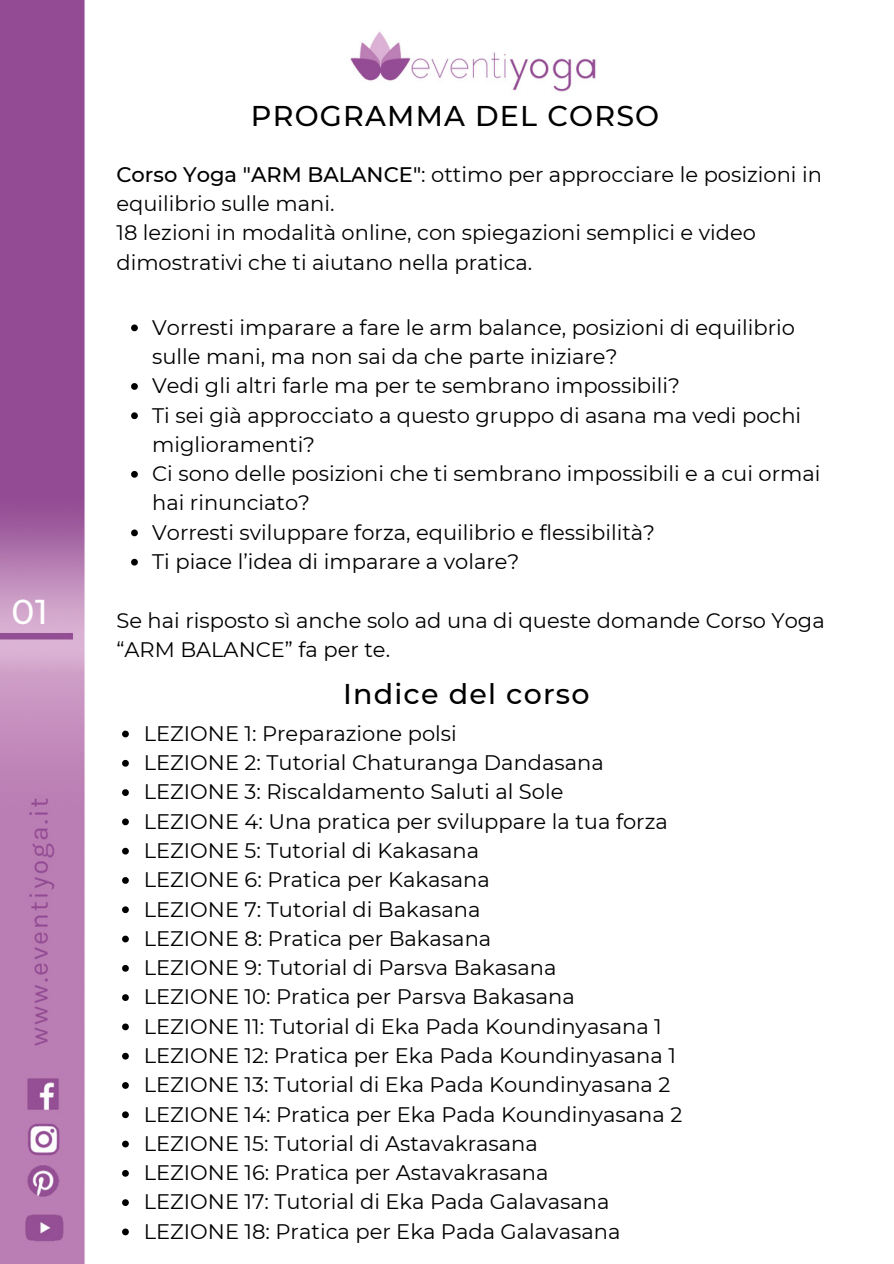
<style>
.page{position:relative;width:894px;height:1264px;background:#fff}
.page>*{position:absolute;margin:0;border:0;box-sizing:border-box;transform-origin:0 0}
.t1{font:500 34.5px "Montserrat";color:#fff}
.t2{font:500 28.5px "Montserrat";letter-spacing:.045em;color:#000}
.t3{font:21px/29.2px "Montserrat";color:#000}
.s1{font-weight:500}
</style>
<div class="page">
<img style="left:0;top:0;width:85px;height:1263px">
<img style="left:350px;top:32px;width:246px;height:60px">
<svg style="left:122px;top:730px;width:7px;height:7px"></svg>
<svg style="left:122px;top:760px;width:7px;height:6px"></svg>
<svg style="left:122px;top:789px;width:7px;height:7px"></svg>
<svg style="left:122px;top:818px;width:7px;height:7px"></svg>
<svg style="left:122px;top:847px;width:7px;height:7px"></svg>
<svg style="left:122px;top:877px;width:7px;height:6px"></svg>
<svg style="left:122px;top:906px;width:7px;height:7px"></svg>
<svg style="left:122px;top:935px;width:7px;height:7px"></svg>
<svg style="left:122px;top:964px;width:7px;height:7px"></svg>
<svg style="left:122px;top:994px;width:7px;height:6px"></svg>
<svg style="left:122px;top:1023px;width:7px;height:7px"></svg>
<svg style="left:122px;top:1052px;width:7px;height:7px"></svg>
<svg style="left:122px;top:1082px;width:7px;height:6px"></svg>
<svg style="left:122px;top:1111px;width:7px;height:7px"></svg>
<svg style="left:122px;top:1140px;width:7px;height:7px"></svg>
<svg style="left:122px;top:1170px;width:7px;height:6px"></svg>
<svg style="left:122px;top:1199px;width:7px;height:6px"></svg>
<svg style="left:122px;top:1228px;width:7px;height:7px"></svg>
<svg style="left:131px;top:324px;width:7px;height:7px"></svg>
<svg style="left:131px;top:383px;width:7px;height:7px"></svg>
<svg style="left:131px;top:412px;width:7px;height:7px"></svg>
<svg style="left:131px;top:471px;width:7px;height:6px"></svg>
<svg style="left:131px;top:529px;width:7px;height:7px"></svg>
<svg style="left:131px;top:559px;width:7px;height:6px"></svg>
<h1 class="t1" style="left:11px;top:590px;width:38px">01</h1>
<h2 class="t2" style="left:251px;top:99px;width:410px">PROGRAMMA DEL CORSO</h2>
<p class="t3" style="left:116px;top:160px;width:706px"><span class="s1">Corso Yoga "ARM BALANCE"</span>: ottimo per approcciare le posizioni in equilibrio sulle mani.<br>18 lezioni in modalità online, con spiegazioni semplici e video dimostrativi che ti aiutano nella pratica.</p>
<p class="t3" style="left:152px;top:312px;width:669px">Vorresti imparare a fare le arm balance, posizioni di equilibrio sulle mani, ma non sai da che parte iniziare?<br>Vedi gli altri farle ma per te sembrano impossibili?<br>Ti sei già approcciato a questo gruppo di asana ma vedi pochi miglioramenti?<br>Ci sono delle posizioni che ti sembrano impossibili e a cui ormai hai rinunciato?<br>Vorresti sviluppare forza, equilibrio e flessibilità?<br>Ti piace l’idea di imparare a volare?</p>
<p class="t3" style="left:116px;top:605px;width:709px">Se hai risposto sì anche solo ad una di queste domande Corso Yoga “ARM BALANCE” fa per te.</p>
<h2 class="t2" style="left:343px;top:676px;width:248px">Indice del corso</h2>
<p class="t3" style="left:144px;top:718px;width:540px">LEZIONE 1: Preparazione polsi<br>LEZIONE 2: Tutorial Chaturanga Dandasana LEZIONE 3: Riscaldamento Saluti al Sole<br>LEZIONE 4: Una pratica per sviluppare la tua forza LEZIONE 5: Tutorial di Kakasana<br>LEZIONE 6: Pratica per Kakasana<br>LEZIONE 7: Tutorial di Bakasana<br>LEZIONE 8: Pratica per Bakasana<br>LEZIONE 9: Tutorial di Parsva Bakasana<br>LEZIONE 10: Pratica per Parsva Bakasana<br>LEZIONE 11: Tutorial di Eka Pada Koundinyasana 1<br>LEZIONE 12: Pratica per Eka Pada Koundinyasana 1<br>LEZIONE 13: Tutorial di Eka Pada Koundinyasana 2<br>LEZIONE 14: Pratica per Eka Pada Koundinyasana 2<br>LEZIONE 15: Tutorial di Astavakrasana<br>LEZIONE 16: Pratica per Astavakrasana<br>LEZIONE 17: Tutorial di Eka Pada Galavasana LEZIONE 18: Pratica per Eka Pada Galavasana</p>
</div>
